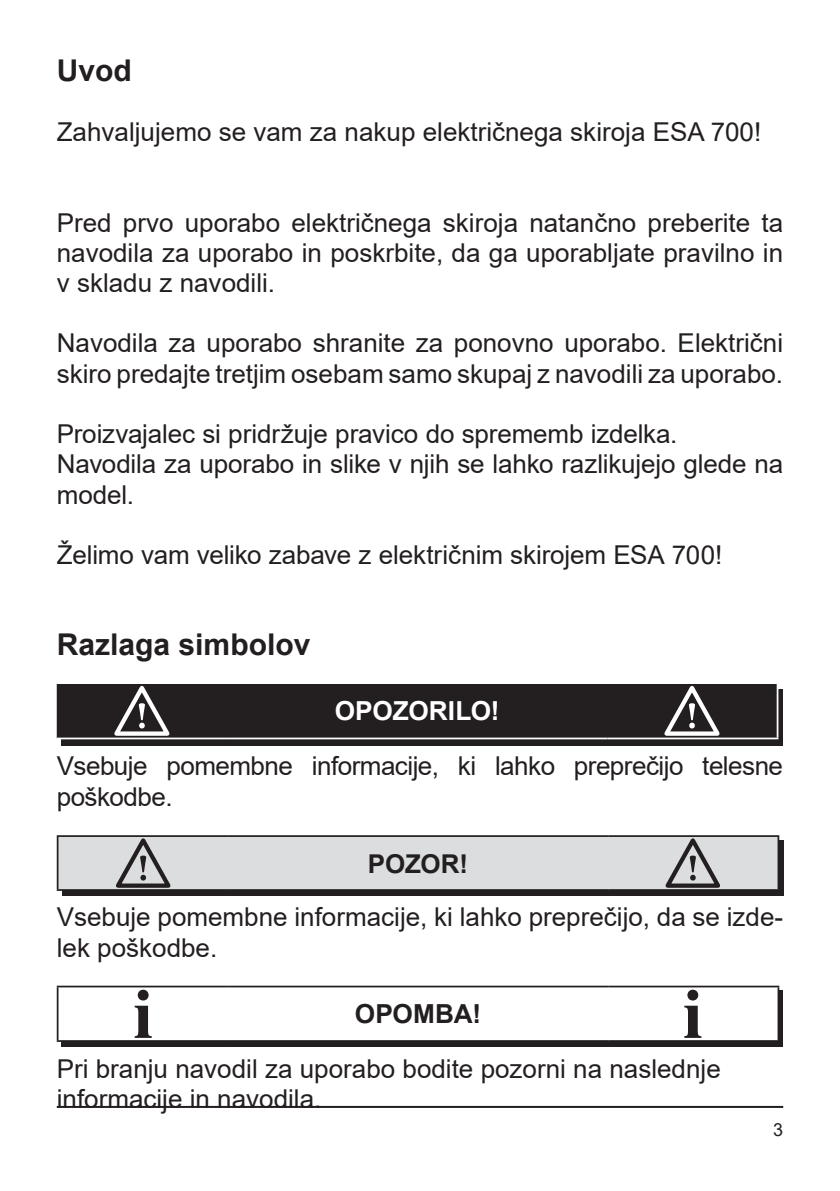
<style>
.page{position:relative;width:840px;height:1191px;background:#fff}
.page>*{position:absolute;margin:0;border:0;box-sizing:border-box;transform-origin:0 0}
.t1{font:700 30px "Arial";color:#231f20}
.t2{font:700 26.2px "Arial";letter-spacing:-.005em;color:#fff}
.t3{font:700 26.2px "Arial";color:#231f20}
.t4{font:26px/30.2px "Arial";color:#231f20}
.t5{font:26px/30.2px "Arial";letter-spacing:-.02em;color:#231f20}
.t6{font:700 26px "Arial";letter-spacing:-.005em;color:#231f20}
.t7{font:18px "Arial";color:#231f20}
</style>
<div class="page">
<hr style="left:57px;top:1106px;width:725px;height:2px;background:#231f20">
<svg style="left:62px;top:689px;width:720px;height:56px;background:#302c2d"></svg>
<hr style="left:776px;top:684px;width:2px;height:53px;background:#fff">
<hr style="left:57px;top:737px;width:170px;height:2px;background:#fff">
<hr style="left:227px;top:737px;width:380px;height:2px;background:#fff">
<hr style="left:607px;top:737px;width:171px;height:2px;background:#fff">
<div style="left:57px;top:684px;width:720px;height:54px;background:#231f20"></div>
<div style="left:62px;top:840px;width:721px;height:55px;background:#231f20"></div>
<hr style="left:57px;top:835px;width:171px;height:2px;background:#231f20">
<hr style="left:57px;top:837px;width:1px;height:52px;background:#231f20">
<hr style="left:57px;top:889px;width:171px;height:2px;background:#231f20">
<svg style="left:58px;top:835px;width:720px;height:55px;background:#ccccce"></svg>
<div style="left:62px;top:990px;width:720px;height:56px;background:#231f20"></div>
<hr style="left:57px;top:985px;width:171px;height:2px;background:#231f20">
<hr style="left:57px;top:987px;width:1px;height:53px;background:#231f20">
<hr style="left:228px;top:985px;width:379px;height:2px;background:#231f20">
<hr style="left:607px;top:985px;width:171px;height:2px;background:#231f20">
<hr style="left:57px;top:1040px;width:171px;height:2px;background:#231f20">
<svg style="left:58px;top:986px;width:720px;height:55px;background:#eee"></svg>
<p class="t1" style="left:57px;top:49px;width:76px">Uvod</p>
<p class="t4" style="left:57px;top:117px;width:705px">Zahvaljujemo se vam za nakup električnega skiroja ESA 700!</p>
<p class="t4" style="left:57px;top:207px;width:727px;text-align:justify">Pred prvo uporabo električnega skiroja natančno preberite ta navodila za uporabo in poskrbite, da ga uporabljate pravilno in v skladu z navodili.</p>
<p class="t4" style="left:57px;top:328px;width:727px">Navodila za uporabo shranite za ponovno uporabo. Električni skiro predajte tretjim osebam samo skupaj z navodili za uporabo.</p>
<p class="t4" style="left:57px;top:419px;width:727px">Proizvajalec si pridržuje pravico do sprememb izdelka.<br>Navodila za uporabo in slike v njih se lahko razlikujejo glede na model.</p>
<p class="t4" style="left:57px;top:539px;width:666px">Želimo vam veliko zabave z električnim skirojem ESA 700!</p>
<p class="t1" style="left:57px;top:623px;width:255px">Razlaga simbolov</p>
<p class="t2" style="left:334px;top:692px;width:166px">OPOZORILO!</p>
<p class="t5" style="left:57px;top:751px;width:727px">Vsebuje pomembne informacije, ki lahko preprečijo telesne poškodbe.</p>
<p class="t6" style="left:368px;top:845px;width:101px">POZOR!</p>
<p class="t4" style="left:57px;top:902px;width:727px">Vsebuje pomembne informacije, ki lahko preprečijo, da se izde&shy;lek poškodbe.</p>
<p class="t3" style="left:354px;top:995px;width:128px">OPOMBA!</p>
<p class="t4" style="left:57px;top:1053px;width:665px">Pri branju navodil za uporabo bodite pozorni na naslednje informacije in navodila.</p>
<p class="t7" style="left:772px;top:1117px;width:12px">3</p>
</div>
